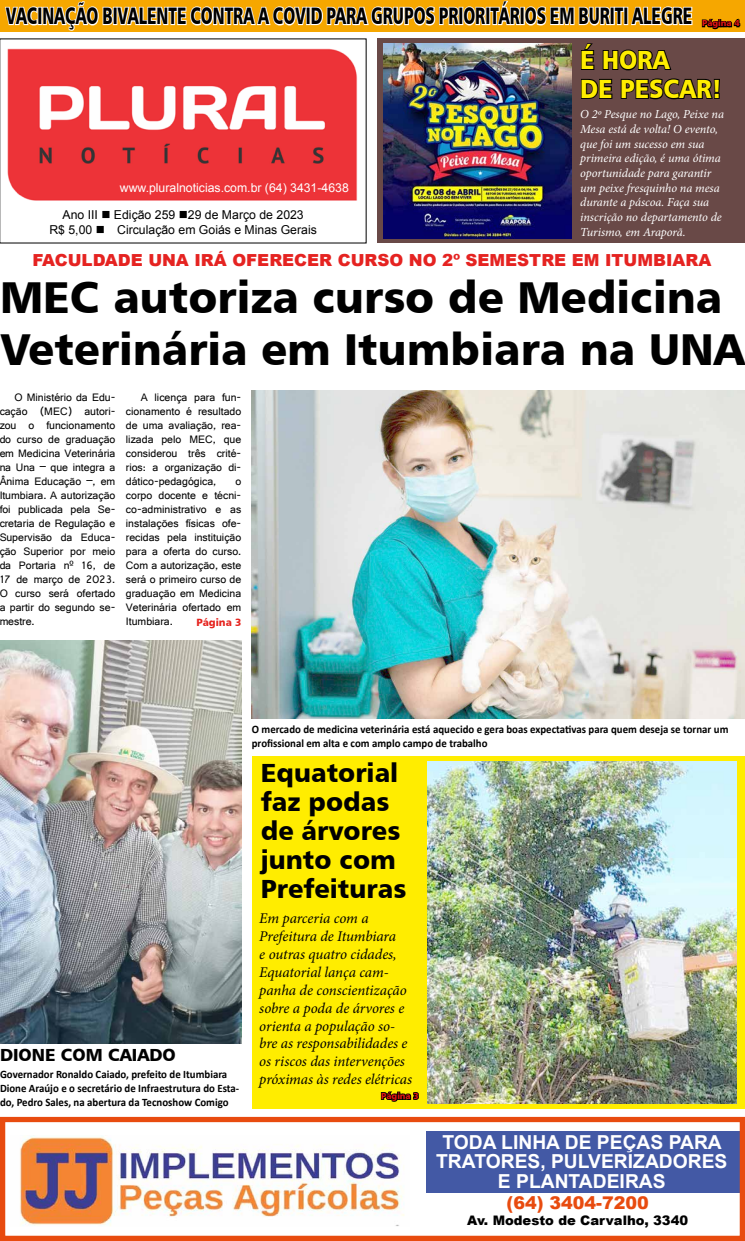
<style>
.page{position:relative;width:745px;height:1241px;background:#fff}
.page>*{position:absolute;margin:0;border:0;box-sizing:border-box;transform-origin:0 0}
.t1{font:44.62px/52.5px "Humanist 777 BT Black B";color:#000}
.t2{font:26.25px/28.9px "Humanist 777 BT Black B";color:#000}
.t3{font:26.25px/28.9px "Humanist 777 BT Black B";color:#ffed00;scale:.9 1}
.t4{font:23.8px "Humanist 777 BT Black B";color:#000;scale:.65 1}
.t5{font:700 19.25px/19.2px "Arial";color:#fff;text-align:center}
.t6{font:17.5px "Humanist 777 BT Black B";color:#000}
.t7{font:900 17.5px "Arial";color:#e84b0f}
.t8{font:900 16.62px "Arial";color:#e52321}
.t9{font:italic 14.88px/17.8px "Minion Pro";letter-spacing:-.005em;color:#000}
.t10{font:900 13.12px "Arial";color:#000}
.t11{font:italic 12.25px/14.7px "Minion Pro";letter-spacing:-.005em;color:#fff}
.t12{font:12.25px/14.7px "Arial";color:#000;text-align:center}
.t13{font:12.25px "Arial";color:#fff}
.t14{font:11.38px/14px "Gautami";color:#000;text-align:justify}
.t15{font:700 11.38px/13.7px "Calibri";color:#000;scale:.95 1}
.t16{font:10.5px "Humanist 777 BT Black B";color:#e5231e}
.t17{font:8.75px "Humanist 777 BT Black B";color:#e41513}
</style>
<div class="page">
<div style="left:252px;top:756px;width:492px;height:352px;background:#ffed00"></div>
<div style="left:425px;top:1130px;width:314px;height:62px;background:#4359a5"></div>
<div style="left:0;top:1116px;width:744px;height:124px;border:5px solid #e84b0f"></div>
<img style="left:20px;top:1135px;width:384px;height:90px">
<div style="left:377px;top:39px;width:367px;height:204px;background:#694947"></div>
<div style="left:0;top:0;width:744px;height:31px;background:#f6a700"></div>
<img style="left:7px;top:71px;width:351px;height:129px">
<svg style="left:701px;top:18px;width:39px;height:12px"></svg>
<svg style="left:4px;top:0;width:689px;height:71px"></svg>
<svg style="left:581px;top:78px;width:32px;height:21px"></svg>
<svg style="left:620px;top:78px;width:100px;height:22px"></svg>
<img style="left:252px;top:390px;width:492px;height:328px">
<img style="left:251px;top:709px;width:479px;height:10px">
<img style="left:383px;top:43px;width:188px;height:195px">
<img style="left:0;top:640px;width:241px;height:402px">
<svg style="left:0;top:1116px;width:241px;height:8px;background:#ef8760"></svg>
<img style="left:427px;top:761px;width:309px;height:342px">
<svg style="left:380px;top:1091px;width:39px;height:11px"></svg>
<h3 class="t4" style="left:6px;top:1px;width:1056px">VACINAÇÃO BIVALENTE CONTRA A COVID PARA GRUPOS PRIORITÁRIOS EM BURITI ALEGRE</h3>
<p class="t17" style="left:701px;top:18px;width:39px">Página 4</p>
<p class="t13" style="left:120px;top:179px;width:230px">www.pluralnoticias.com.br (64) 3431-4638</p>
<p class="t12" style="left:49px;top:208px;width:269px">Ano III ■ Edição 259 ■29 de Março de 2023<br>R$ 5,00 ■ Circulação em Goiás e Minas Gerais</p>
<h2 class="t3" style="left:580px;top:45px;width:159px">É HORA<br>DE PESCAR!</h2>
<p class="t11" style="left:580px;top:107px;width:145px">O 2º Pesque no Lago, Peixe na<br>Mesa está de volta! O evento, que foi um sucesso em sua primeira edição, é uma ótima oportunidade para garantir um peixe fresquinho na mesa durante a páscoa. Faça sua inscrição no departamento de<br>Turismo, em Araporã.</p>
<h3 class="t8" style="left:33px;top:248px;width:680px">FACULDADE UNA IRÁ OFERECER CURSO NO 2º SEMESTRE EM ITUMBIARA</h3>
<h1 class="t1" style="left:0;top:269px;width:745px">MEC autoriza curso de Medicina<br>Veterinária em Itumbiara na UNA</h1>
<p class="t14" style="left:-1px;top:390px;width:117px;text-indent:15px">O Ministério da Edu&shy;cação (MEC) autori&shy;zou o funcionamento do curso de graduação em Medicina Veterinária na Una – que integra a Ânima Educação –, em Itumbiara. A autorização foi publicada pela Se&shy;cretaria de Regulação e Supervisão da Educa&shy;ção Superior por meio da Portaria nº 16, de 17 de março de 2023.<br>O curso será ofertado a partir do segundo se&shy;mestre.</p>
<p class="t14" style="left:126px;top:390px;width:117px;text-indent:15px">A licença para fun&shy;cionamento é resultado de uma avaliação, rea&shy;lizada pelo MEC, que considerou três crité&shy;rios: a organização di&shy;dático-pedagógica,</p>
<p class="t14" style="left:126px;top:474px;width:117px;text-indent:109px">o corpo docente e técni&shy;co-administrativo e as instalações físicas ofe&shy;recidas pela instituição para a oferta do curso.<br>Com a autorização, este será o primeiro curso de graduação em Medicina Veterinária ofertado em Itumbiara.</p>
<p class="t16" style="left:196px;top:615px;width:46px">Página 3</p>
<h3 class="t6" style="left:0;top:1043px;width:177px">DIONE COM CAIADO</h3>
<p class="t15" style="left:0;top:1067px;width:253px">Governador Ronaldo Caiado, prefeito de Itumbiara<br>Dione Araújo e o secretário de Infraestrutura do Esta&shy;do, Pedro Sales, na abertura da Tecnoshow Comigo</p>
<p class="t15" style="left:252px;top:722px;width:503px">O mercado de medicina veterinária está aquecido e gera boas expectativas para quem deseja se tornar um profissional em alta e com amplo campo de trabalho</p>
<h2 class="t2" style="left:260px;top:758px;width:147px">Equatorial faz podas de árvores junto com<br>Prefeituras</h2>
<p class="t9" style="left:259px;top:909px;width:154px">Em parceria com a<br>Prefeitura de Itumbiara<br>e outras quatro cidades,<br>Equatorial lança cam&shy;panha de conscientização sobre a poda de árvores e orienta a população so&shy;bre as responsabilidades e os riscos das intervenções próximas às redes elétricas</p>
<p class="t17" style="left:381px;top:1090px;width:39px">Página 3</p>
<h3 class="t5" style="left:436px;top:1132px;width:292px">TODA LINHA DE PEÇAS PARA<br>TRATORES, PULVERIZADORES<br>E PLANTADEIRAS</h3>
<h3 class="t7" style="left:506px;top:1189px;width:143px">(64) 3404-7200</h3>
<p class="t10" style="left:467px;top:1210px;width:222px">Av. Modesto de Carvalho, 3340</p>
</div>
